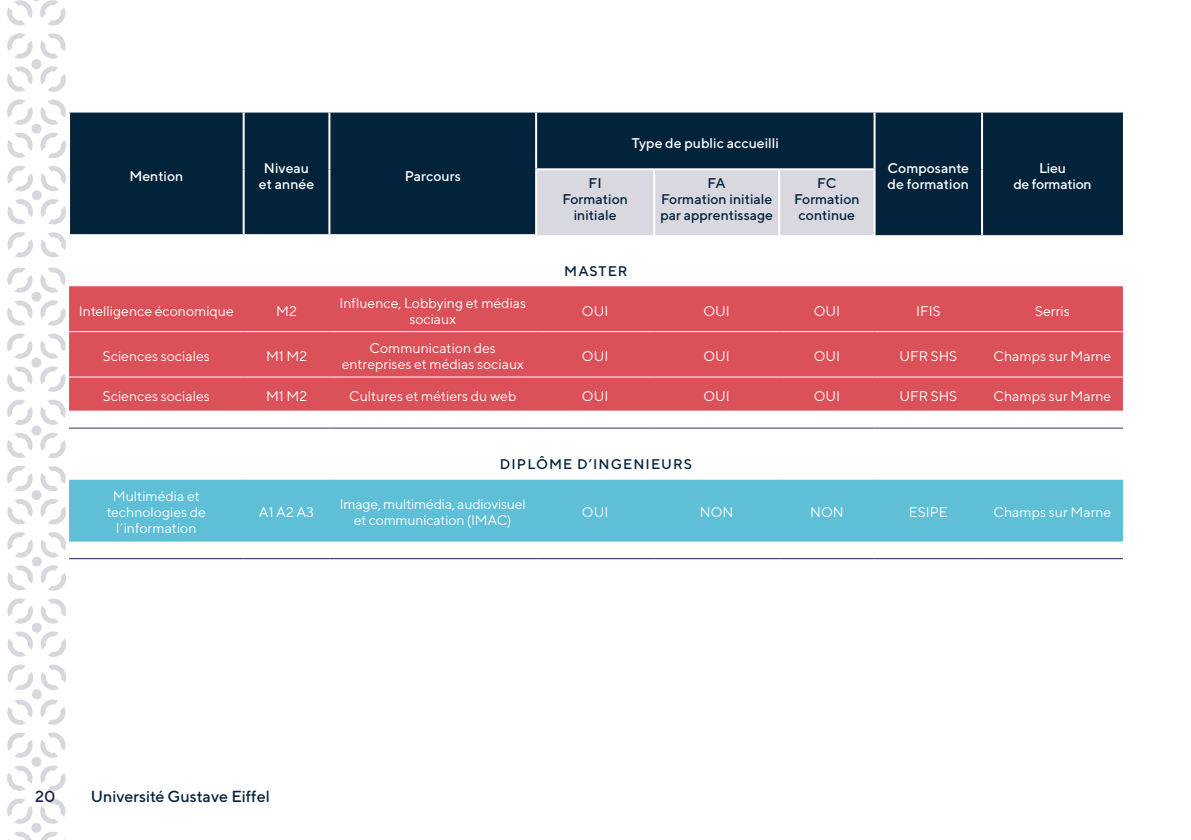
<style>
.page{position:relative;width:1191px;height:840px;background:#fff}
.page>*{position:absolute;margin:0;border:0;box-sizing:border-box;transform-origin:0 0}
.t1{font:500 16px "TT Norms";color:#03233b}
.t2{font:500 16px "TT Norms";color:#18224e}
.Exergue{font:14px/16px "TT Norms";color:#fff;text-align:center}
.Exergue-2{font:500 14px/16px "TT Norms";color:#03233b;text-align:center}
.Exergue-3{font:500 14px/16px "TT Norms";color:#fff;text-align:center}
.Exergue-4{font:500 14px "TT Norms";letter-spacing:.075em;color:#03233b}
.Exergue-5{font:500 14px "TT Norms";letter-spacing:-.02em;color:#fff}
</style>
<div class="page">
<div style="left:70px;top:112px;width:1053px;height:123px;background:#03233b"></div>
<div style="left:537px;top:170px;width:336px;height:65px;background:#d9d8e1"></div>
<div style="left:69px;top:286px;width:1054px;height:124px;background:#da5159"></div>
<div style="left:69px;top:479px;width:1054px;height:62px;background:#5ebfd7"></div>
<hr style="left:873px;top:112px;width:2px;height:56px;background:#fff">
<hr style="left:981px;top:112px;width:2px;height:57px;background:#fff">
<hr style="left:873px;top:170px;width:2px;height:65px;background:#fff">
<hr style="left:981px;top:169px;width:2px;height:66px;background:#fff">
<hr style="left:243px;top:112px;width:2px;height:57px;background:#fff">
<hr style="left:328px;top:112px;width:2px;height:57px;background:#fff">
<hr style="left:535px;top:112px;width:2px;height:56px;background:#fff">
<hr style="left:243px;top:169px;width:2px;height:65px;background:#fff">
<hr style="left:328px;top:169px;width:2px;height:65px;background:#fff">
<hr style="left:535px;top:168px;width:119px;height:2px;background:#fff">
<hr style="left:535px;top:170px;width:2px;height:64px;background:#fff">
<hr style="left:654px;top:168px;width:125px;height:2px;background:#fff">
<hr style="left:653px;top:170px;width:2px;height:65px;background:#fff">
<hr style="left:779px;top:168px;width:96px;height:2px;background:#fff">
<hr style="left:778px;top:170px;width:2px;height:65px;background:#fff">
<hr style="left:68px;top:234px;width:176px;height:2px;background:#fff">
<hr style="left:244px;top:234px;width:85px;height:2px;background:#fff">
<hr style="left:329px;top:234px;width:208px;height:2px;background:#fff">
<hr style="left:69px;top:427px;width:175px;height:1px;background:#33385e">
<hr style="left:244px;top:427px;width:85px;height:1px;background:#33385e">
<hr style="left:329px;top:427px;width:207px;height:1px;background:#33385e">
<hr style="left:536px;top:427px;width:118px;height:1px;background:#33385e">
<hr style="left:654px;top:427px;width:125px;height:1px;background:#33385e">
<hr style="left:779px;top:427px;width:95px;height:1px;background:#33385e">
<hr style="left:874px;top:427px;width:108px;height:1px;background:#33385e">
<hr style="left:982px;top:427px;width:141px;height:1px;background:#33385e">
<hr style="left:69px;top:331px;width:175px;height:1px;background:#fff">
<hr style="left:244px;top:331px;width:85px;height:1px;background:#fff">
<hr style="left:329px;top:331px;width:207px;height:1px;background:#fff">
<hr style="left:536px;top:331px;width:118px;height:1px;background:#fff">
<hr style="left:654px;top:331px;width:125px;height:1px;background:#fff">
<hr style="left:779px;top:331px;width:95px;height:1px;background:#fff">
<hr style="left:874px;top:331px;width:108px;height:1px;background:#fff">
<hr style="left:982px;top:331px;width:141px;height:1px;background:#fff">
<hr style="left:69px;top:376px;width:175px;height:1px;background:#fff">
<hr style="left:244px;top:376px;width:85px;height:1px;background:#fff">
<hr style="left:329px;top:376px;width:207px;height:1px;background:#fff">
<hr style="left:536px;top:376px;width:118px;height:1px;background:#fff">
<hr style="left:654px;top:376px;width:125px;height:1px;background:#fff">
<hr style="left:779px;top:376px;width:95px;height:1px;background:#fff">
<hr style="left:874px;top:376px;width:108px;height:1px;background:#fff">
<hr style="left:982px;top:376px;width:141px;height:1px;background:#fff">
<hr style="left:69px;top:558px;width:175px;height:1px;background:#18224e">
<hr style="left:244px;top:558px;width:85px;height:1px;background:#18224e">
<hr style="left:329px;top:558px;width:207px;height:1px;background:#18224e">
<hr style="left:536px;top:558px;width:118px;height:1px;background:#18224e">
<hr style="left:654px;top:558px;width:125px;height:1px;background:#18224e">
<hr style="left:779px;top:558px;width:95px;height:1px;background:#18224e">
<hr style="left:874px;top:558px;width:108px;height:1px;background:#18224e">
<hr style="left:982px;top:558px;width:141px;height:1px;background:#18224e">
<svg style="left:7px;top:267px;width:59px;height:59px"></svg>
<svg style="left:7px;top:333px;width:59px;height:59px"></svg>
<svg style="left:7px;top:399px;width:59px;height:59px"></svg>
<svg style="left:7px;top:465px;width:59px;height:59px"></svg>
<svg style="left:7px;top:532px;width:59px;height:58px"></svg>
<svg style="left:7px;top:598px;width:59px;height:58px"></svg>
<svg style="left:7px;top:664px;width:59px;height:60px"></svg>
<svg style="left:7px;top:732px;width:59px;height:58px"></svg>
<svg style="left:7px;top:798px;width:59px;height:41px"></svg>
<svg style="left:7px;top:0;width:59px;height:26px"></svg>
<svg style="left:7px;top:33px;width:59px;height:59px"></svg>
<svg style="left:7px;top:99px;width:59px;height:59px"></svg>
<svg style="left:8px;top:232px;width:25px;height:25px"></svg>
<svg style="left:40px;top:232px;width:30px;height:25px"></svg>
<svg style="left:7px;top:165px;width:59px;height:59px"></svg>
<p class="Exergue-3" style="left:129px;top:167px;width:56px">Mention</p>
<p class="Exergue-3" style="left:259px;top:159px;width:57px">Niveau et année</p>
<p class="Exergue-3" style="left:405px;top:167px;width:57px">Parcours</p>
<p class="Exergue-3" style="left:631px;top:134px;width:149px">Type de public accueilli</p>
<p class="Exergue-3" style="left:887px;top:159px;width:83px;text-align:left">Composante de formation</p>
<p class="Exergue-3" style="left:1039px;top:159px;width:28px">Lieu</p>
<p class="Exergue-2" style="left:817px;top:175px;width:21px">FC</p>
<p class="Exergue-2" style="left:794px;top:191px;width:67px">Formation continue</p>
<p class="Exergue-2" style="left:588px;top:175px;width:15px">FI</p>
<p class="Exergue-5" style="left:1013px;top:175px;width:80px">de formation</p>
<p class="Exergue-2" style="left:562px;top:191px;width:67px">Formation initiale</p>
<p class="Exergue-2" style="left:707px;top:175px;width:20px">FA</p>
<p class="Exergue-2" style="left:660px;top:191px;width:114px;text-align:left">Formation initiale par apprentissage</p>
<p class="Exergue-2" style="left:564px;top:262px;width:65px">MASTER</p>
<p class="Exergue" style="left:79px;top:302px;width:156px">Intelligence économique</p>
<p class="Exergue" style="left:276px;top:302px;width:22px">M2</p>
<p class="Exergue" style="left:339px;top:294px;width:188px">Influence, Lobbying et médias sociaux</p>
<p class="Exergue" style="left:582px;top:302px;width:28px">OUI</p>
<p class="Exergue" style="left:703px;top:302px;width:28px">OUI</p>
<p class="Exergue" style="left:813px;top:302px;width:28px">OUI</p>
<p class="Exergue" style="left:916px;top:302px;width:26px">IFIS</p>
<p class="Exergue" style="left:1035px;top:302px;width:36px">Serris</p>
<p class="Exergue" style="left:103px;top:347px;width:108px">Sciences sociales</p>
<p class="Exergue" style="left:266px;top:347px;width:43px">M1 M2</p>
<p class="Exergue" style="left:342px;top:339px;width:184px">Communication des entreprises et médias sociaux</p>
<p class="Exergue" style="left:582px;top:347px;width:28px">OUI</p>
<p class="Exergue" style="left:703px;top:347px;width:28px">OUI</p>
<p class="Exergue" style="left:813px;top:347px;width:28px">OUI</p>
<p class="Exergue" style="left:899px;top:347px;width:59px">UFR SHS</p>
<p class="Exergue" style="left:993px;top:347px;width:119px">Champs sur Marne</p>
<p class="Exergue" style="left:103px;top:387px;width:108px">Sciences sociales</p>
<p class="Exergue" style="left:266px;top:387px;width:43px">M1 M2</p>
<p class="Exergue" style="left:349px;top:387px;width:169px">Cultures et métiers du web</p>
<p class="Exergue" style="left:582px;top:387px;width:28px">OUI</p>
<p class="Exergue" style="left:703px;top:387px;width:28px">OUI</p>
<p class="Exergue" style="left:813px;top:387px;width:28px">OUI</p>
<p class="Exergue" style="left:899px;top:387px;width:59px">UFR SHS</p>
<p class="Exergue" style="left:993px;top:387px;width:119px">Champs sur Marne</p>
<p class="Exergue" style="left:107px;top:487px;width:101px">Multimédia et technologies de l’information</p>
<p class="Exergue-4" style="left:500px;top:455px;width:194px">DIPLÔME D’INGENIEURS</p>
<p class="Exergue" style="left:259px;top:503px;width:57px">A1 A2 A3</p>
<p class="Exergue" style="left:340px;top:495px;width:188px">Image, multimédia, audiovisuel et communication (IMAC)</p>
<p class="Exergue" style="left:582px;top:503px;width:28px">OUI</p>
<p class="Exergue" style="left:700px;top:503px;width:35px">NON</p>
<p class="Exergue" style="left:810px;top:503px;width:35px">NON</p>
<p class="Exergue" style="left:909px;top:503px;width:40px">ESIPE</p>
<p class="Exergue" style="left:993px;top:503px;width:119px">Champs sur Marne</p>
<p class="t2" style="left:35px;top:786px;width:22px">20</p>
<p class="t1" style="left:91px;top:786px;width:181px">Université Gustave Eiffel</p>
</div>
